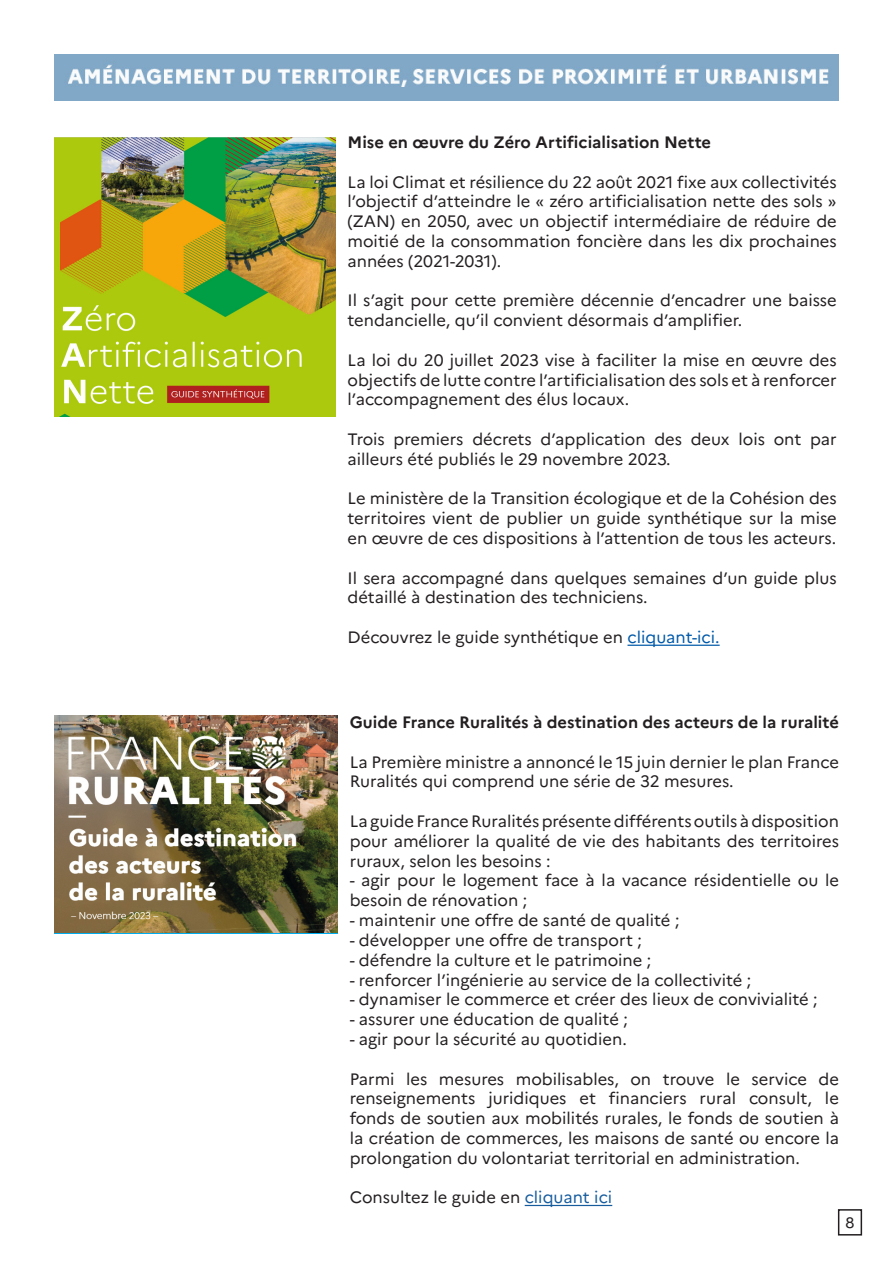
<style>
.page{position:relative;width:893px;height:1263px;background:#fff}
.page>*{position:absolute;margin:0;border:0;box-sizing:border-box;transform-origin:0 0}
.t1{font:16.5px/19.8px "Marianne";color:#231f20;text-align:justify}
.t2{font:700 16.5px "Marianne";color:#231f20}
.t3{font:15px "Marianne";color:#231f20}
.s1{color:#0159a9}
.s2{color:#175d9e}
</style>
<div class="page">
<div style="left:838px;top:1209px;width:24px;height:26px;border:2px solid #231f20"></div>
<img style="left:54px;top:54px;width:785px;height:46px">
<img style="left:54px;top:137px;width:281px;height:280px">
<hr style="left:627px;top:645px;width:93px;height:1px;background:#0159a9">
<hr style="left:525px;top:1205px;width:87px;height:1px;background:#175d9e">
<img style="left:54px;top:716px;width:284px;height:217px">
<p class="t2" style="left:347px;top:129px;width:365px">Mise en œuvre du Zéro Artificialisation Nette</p>
<p class="t1" style="left:347px;top:171px;width:491px">La loi Climat et résilience du 22 août 2021 fixe aux collectivités l’objectif d’atteindre le « zéro artificialisation nette des sols » (ZAN) en 2050, avec un objectif intermédiaire de réduire de moitié de la consommation foncière dans les dix prochaines années (2021-2031).</p>
<p class="t1" style="left:347px;top:289px;width:491px">Il s’agit pour cette première décennie d’encadrer une baisse tendancielle, qu’il convient désormais d’amplifier.</p>
<p class="t1" style="left:347px;top:349px;width:491px">La loi du 20 juillet 2023 vise à faciliter la mise en œuvre des objectifs de lutte contre l’artificialisation des sols et à renforcer l’accompagnement des élus locaux.</p>
<p class="t1" style="left:347px;top:428px;width:491px">Trois premiers décrets d’application des deux lois ont par ailleurs été publiés le 29 novembre 2023.</p>
<p class="t1" style="left:347px;top:487px;width:491px">Le ministère de la Transition écologique et de la Cohésion des territoires vient de publier un guide synthétique sur la mise en œuvre de ces dispositions à l’attention de tous les acteurs.</p>
<p class="t1" style="left:347px;top:567px;width:491px">Il sera accompagné dans quelques semaines d’un guide plus détaillé à destination des techniciens.</p>
<p class="t1" style="left:347px;top:626px;width:374px">Découvrez le guide synthétique en <span class="s1">cliquant-ici.</span></p>
<p class="t2" style="left:350px;top:709px;width:491px">Guide France Ruralités à destination des acteurs de la ruralité</p>
<p class="t1" style="left:350px;top:750px;width:491px">La Première ministre a annoncé le 15 juin dernier le plan France<br>Ruralités qui comprend une série de 32 mesures.</p>
<p class="t1" style="left:350px;top:810px;width:491px">La guide France Ruralités présente différents outils à disposition pour améliorer la qualité de vie des habitants des territoires ruraux, selon les besoins :</p>
<p class="t1" style="left:350px;top:869px;width:491px">- agir pour le logement face à la vacance résidentielle ou le besoin de rénovation ;</p>
<p class="t1" style="left:350px;top:909px;width:331px">- maintenir une offre de santé de qualité ;</p>
<p class="t1" style="left:350px;top:929px;width:294px">- développer une offre de transport ;</p>
<p class="t1" style="left:350px;top:948px;width:303px">- défendre la culture et le patrimoine ;</p>
<p class="t1" style="left:350px;top:968px;width:403px">- renforcer l’ingénierie au service de la collectivité ;</p>
<p class="t1" style="left:350px;top:988px;width:469px">- dynamiser le commerce et créer des lieux de convivialité ;</p>
<p class="t1" style="left:350px;top:1008px;width:280px">- assurer une éducation de qualité ;</p>
<p class="t1" style="left:350px;top:1028px;width:279px">- agir pour la sécurité au quotidien.</p>
<p class="t1" style="left:350px;top:1067px;width:491px">Parmi les mesures mobilisables, on trouve le service de renseignements juridiques et financiers rural consult, le fonds de soutien aux mobilités rurales, le fonds de soutien à la création de commerces, les maisons de santé ou encore la prolongation du volontariat territorial en administration.</p>
<p class="t1" style="left:350px;top:1186px;width:264px">Consultez le guide en <span class="s2">cliquant ici</span></p>
<p class="t3" style="left:845px;top:1211px;width:10px">8</p>
</div>
